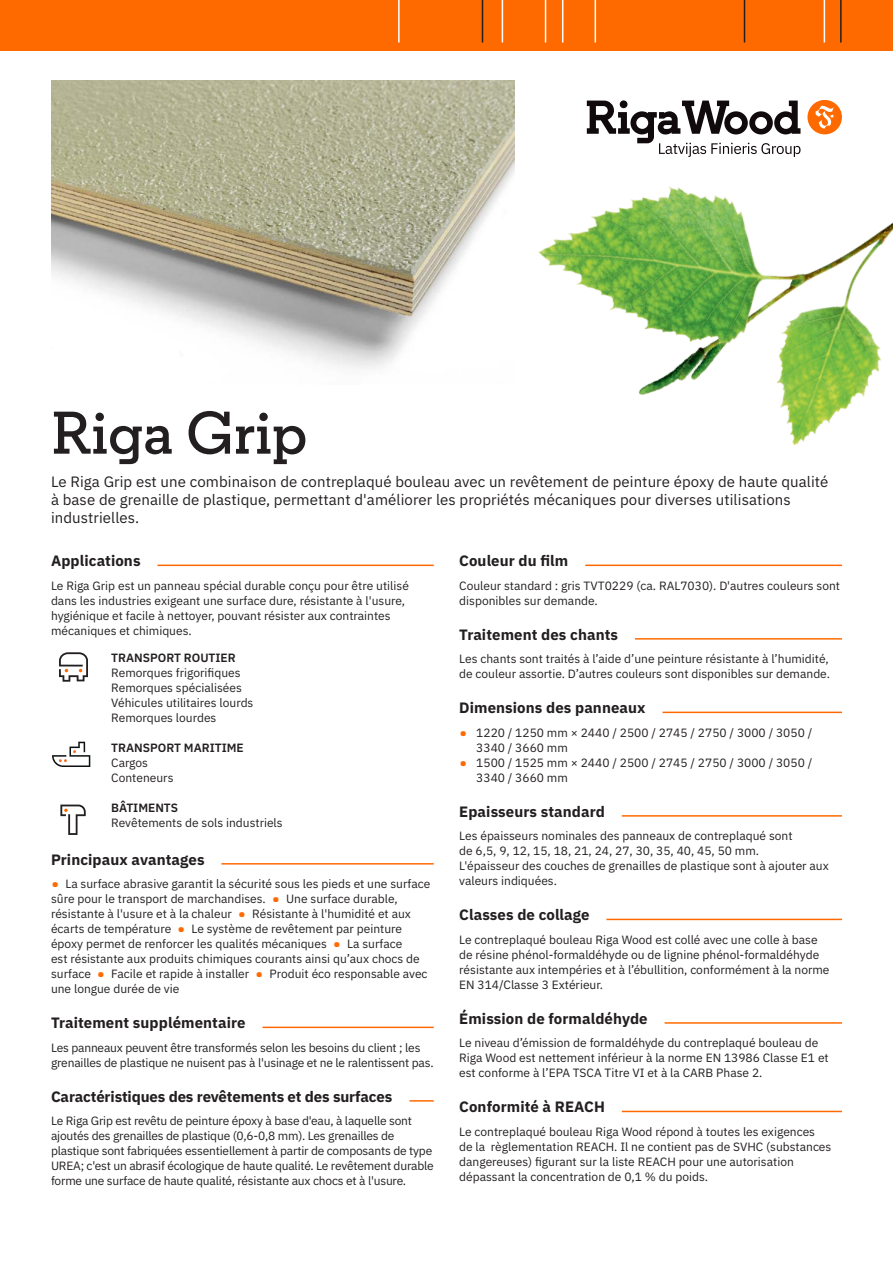
<style>
.page{position:relative;width:893px;height:1263px;background:#fff}
.page>*{position:absolute;margin:0;border:0;box-sizing:border-box;transform-origin:0 0}
.Nosaukums{font:600 60px "Regular Slab";letter-spacing:.005em;color:#231f20}
.Sadaļa{font:700 15px "IBM Plex Sans";letter-spacing:.005em;color:#231f20}
.ievadteksts{font:15px/18px "IBM Plex Sans";letter-spacing:.005em;color:#231f20}
.pamatteksts__6{font:12px/15px "IBM Plex Sans";color:#231f20}
.pamatteksts__3{font:12px/15px "IBM Plex Sans";color:#231f20}
.tabula{font:12px "IBM Plex Sans";color:#231f20}
.Virsraksts_tabulā{font:600 12px "IBM Plex Sans";color:#231f20}
.s1{font-size:21px;color:#ff6a00}
</style>
<div class="page">
<div style="left:0;top:0;width:893px;height:51px;background:#ff6a00"></div>
<hr style="left:398px;top:0;width:2px;height:43px;background:#fff">
<img style="left:475px;top:0;width:418px;height:567px">
<hr style="left:51px;top:565px;width:383px;height:1px;background:#ff6a00">
<div style="left:51px;top:562px;width:106px;height:7px;background:#fff"></div>
<hr style="left:51px;top:863px;width:383px;height:1px;background:#ff6a00">
<div style="left:51px;top:860px;width:170px;height:8px;background:#fff"></div>
<hr style="left:51px;top:1026px;width:383px;height:2px;background:#ff6a00">
<div style="left:51px;top:1024px;width:212px;height:7px;background:#fff"></div>
<hr style="left:51px;top:1100px;width:383px;height:1px;background:#ff6a00">
<div style="left:51px;top:1097px;width:359px;height:8px;background:#fff"></div>
<hr style="left:459px;top:565px;width:383px;height:1px;background:#ff6a00">
<div style="left:459px;top:562px;width:126px;height:7px;background:#fff"></div>
<hr style="left:459px;top:638px;width:383px;height:2px;background:#ff6a00">
<div style="left:459px;top:635px;width:176px;height:8px;background:#fff"></div>
<hr style="left:459px;top:712px;width:383px;height:1px;background:#ff6a00">
<div style="left:459px;top:709px;width:203px;height:7px;background:#fff"></div>
<hr style="left:459px;top:815px;width:383px;height:2px;background:#ff6a00">
<div style="left:459px;top:812px;width:163px;height:8px;background:#fff"></div>
<hr style="left:459px;top:919px;width:383px;height:1px;background:#ff6a00">
<div style="left:459px;top:916px;width:147px;height:7px;background:#fff"></div>
<hr style="left:459px;top:1022px;width:383px;height:2px;background:#ff6a00">
<div style="left:459px;top:1019px;width:206px;height:8px;background:#fff"></div>
<hr style="left:459px;top:1111px;width:383px;height:1px;background:#ff6a00">
<div style="left:459px;top:1108px;width:163px;height:7px;background:#fff"></div>
<svg style="left:59px;top:652px;width:29px;height:30px"></svg>
<svg style="left:52px;top:742px;width:38px;height:25px"></svg>
<svg style="left:60px;top:804px;width:26px;height:31px"></svg>
<img style="left:51px;top:81px;width:463px;height:303px">
<p class="Nosaukums" style="left:51px;top:396px;width:258px">Riga Grip</p>
<p class="ievadteksts" style="left:51px;top:471px;width:779px">Le Riga Grip est une combinaison de contreplaqué bouleau avec un revêtement de peinture époxy de haute qualité à base de grenaille de plastique, permettant d'améliorer les propriétés mécaniques pour diverses utilisations industrielles.</p>
<p class="Sadaļa" style="left:51px;top:549px;width:91px">Applications</p>
<p class="pamatteksts__3" style="left:51px;top:577px;width:359px">Le Riga Grip est un panneau spécial durable conçu pour être utilisé dans les industries exigeant une surface dure, résistante à l'usure, hygiénique et facile à nettoyer, pouvant résister aux contraintes mécaniques et chimiques.</p>
<p class="Virsraksts_tabulā" style="left:111px;top:648px;width:126px">TRANSPORT ROUTIER</p>
<p class="tabula" style="left:111px;top:663px;width:131px">Remorques frigorifiques</p>
<p class="tabula" style="left:111px;top:678px;width:132px">Remorques spécialisées</p>
<p class="tabula" style="left:111px;top:693px;width:144px">Véhicules utilitaires lourds</p>
<p class="tabula" style="left:111px;top:708px;width:107px">Remorques lourdes</p>
<p class="Virsraksts_tabulā" style="left:111px;top:738px;width:134px">TRANSPORT MARITIME</p>
<p class="tabula" style="left:111px;top:753px;width:38px">Cargos</p>
<p class="tabula" style="left:111px;top:768px;width:64px">Conteneurs</p>
<p class="Virsraksts_tabulā" style="left:111px;top:798px;width:68px">BÂTIMENTS</p>
<p class="tabula" style="left:111px;top:813px;width:173px">Revêtements de sols industriels</p>
<p class="Sadaļa" style="left:51px;top:847px;width:155px">Principaux avantages</p>
<p class="pamatteksts__6" style="left:51px;top:875px;width:381px"><span class="s1">•</span> La surface abrasive garantit la sécurité sous les pieds et une surface sûre pour le transport de marchandises. <span class="s1">•</span> Une surface durable, résistante à l'usure et à la chaleur <span class="s1">•</span> Résistante à l'humidité et aux écarts de température <span class="s1">•</span> Le système de revêtement par peinture époxy permet de renforcer les qualités mécaniques <span class="s1">•</span> La surface<br>est résistante aux produits chimiques courants ainsi qu’aux chocs de surface <span class="s1">•</span> Facile et rapide à installer <span class="s1">•</span> Produit éco responsable avec une longue durée de vie</p>
<p class="Sadaļa" style="left:51px;top:1011px;width:196px">Traitement supplémentaire</p>
<p class="pamatteksts__6" style="left:51px;top:1039px;width:384px">Les panneaux peuvent être transformés selon les besoins du client ; les grenailles de plastique ne nuisent pas à l'usinage et ne le ralentissent pas.</p>
<p class="Sadaļa" style="left:51px;top:1084px;width:343px">Caractéristiques des revêtements et des surfaces</p>
<p class="pamatteksts__6" style="left:51px;top:1112px;width:384px">Le Riga Grip est revêtu de peinture époxy à base d'eau, à laquelle sont ajoutés des grenailles de plastique (0,6-0,8 mm). Les grenailles de plastique sont fabriquées essentiellement à partir de composants de type UREA; c'est un abrasif écologique de haute qualité. Le revêtement durable forme une surface de haute qualité, résistante aux chocs et à l'usure.</p>
<p class="Sadaļa" style="left:459px;top:549px;width:111px">Couleur du film</p>
<p class="pamatteksts__6" style="left:459px;top:577px;width:382px">Couleur standard : gris TVT0229 (ca. RAL7030). D'autres couleurs sont disponibles sur demande.</p>
<p class="Sadaļa" style="left:459px;top:622px;width:160px">Traitement des chants</p>
<p class="pamatteksts__6" style="left:459px;top:650px;width:372px">Les chants sont traités à l’aide d’une peinture résistante à l’humidité, de couleur assortie. D’autres couleurs sont disponibles sur demande.</p>
<p class="Sadaļa" style="left:459px;top:696px;width:188px">Dimensions des panneaux</p>
<p class="pamatteksts__6" style="left:476px;top:724px;width:338px;text-indent:-17px"><span class="s1">•</span> 1220 / 1250 mm × 2440 / 2500 / 2745 / 2750 / 3000 / 3050 /<br>3340 / 3660 mm</p>
<p class="pamatteksts__6" style="left:476px;top:754px;width:338px;text-indent:-17px"><span class="s1">•</span> 1500 / 1525 mm × 2440 / 2500 / 2745 / 2750 / 3000 / 3050 /<br>3340 / 3660 mm</p>
<p class="Sadaļa" style="left:459px;top:799px;width:147px">Epaisseurs standard</p>
<p class="pamatteksts__6" style="left:459px;top:827px;width:335px">Les épaisseurs nominales des panneaux de contreplaqué sont de 6,5, 9, 12, 15, 18, 21, 24, 27, 30, 35, 40, 45, 50 mm.</p>
<p class="pamatteksts__6" style="left:459px;top:857px;width:371px">L'épaisseur des couches de grenailles de plastique sont à ajouter aux valeurs indiquées.</p>
<p class="Sadaļa" style="left:459px;top:903px;width:132px">Classes de collage</p>
<p class="pamatteksts__6" style="left:459px;top:931px;width:372px">Le contreplaqué bouleau Riga Wood est collé avec une colle à base de résine phénol-formaldéhyde ou de lignine phénol-formaldéhyde résistante aux intempéries et à l’ébullition, conformément à la norme EN 314/Classe 3 Extérieur.</p>
<p class="Sadaļa" style="left:459px;top:1006px;width:190px">Émission de formaldéhyde</p>
<p class="pamatteksts__6" style="left:459px;top:1034px;width:371px">Le niveau d’émission de formaldéhyde du contreplaqué bouleau de<br>Riga Wood est nettement inférieur à la norme EN 13986 Classe E1 et est conforme à l’EPA TSCA Titre VI et à la CARB Phase 2.</p>
<p class="Sadaļa" style="left:459px;top:1095px;width:147px">Conformité à REACH</p>
<p class="pamatteksts__6" style="left:459px;top:1123px;width:374px">Le contreplaqué bouleau Riga Wood répond à toutes les exigences de la règlementation REACH. Il ne contient pas de SVHC (substances dangereuses) figurant sur la liste REACH pour une autorisation dépassant la concentration de 0,1 % du poids.</p>
</div>
